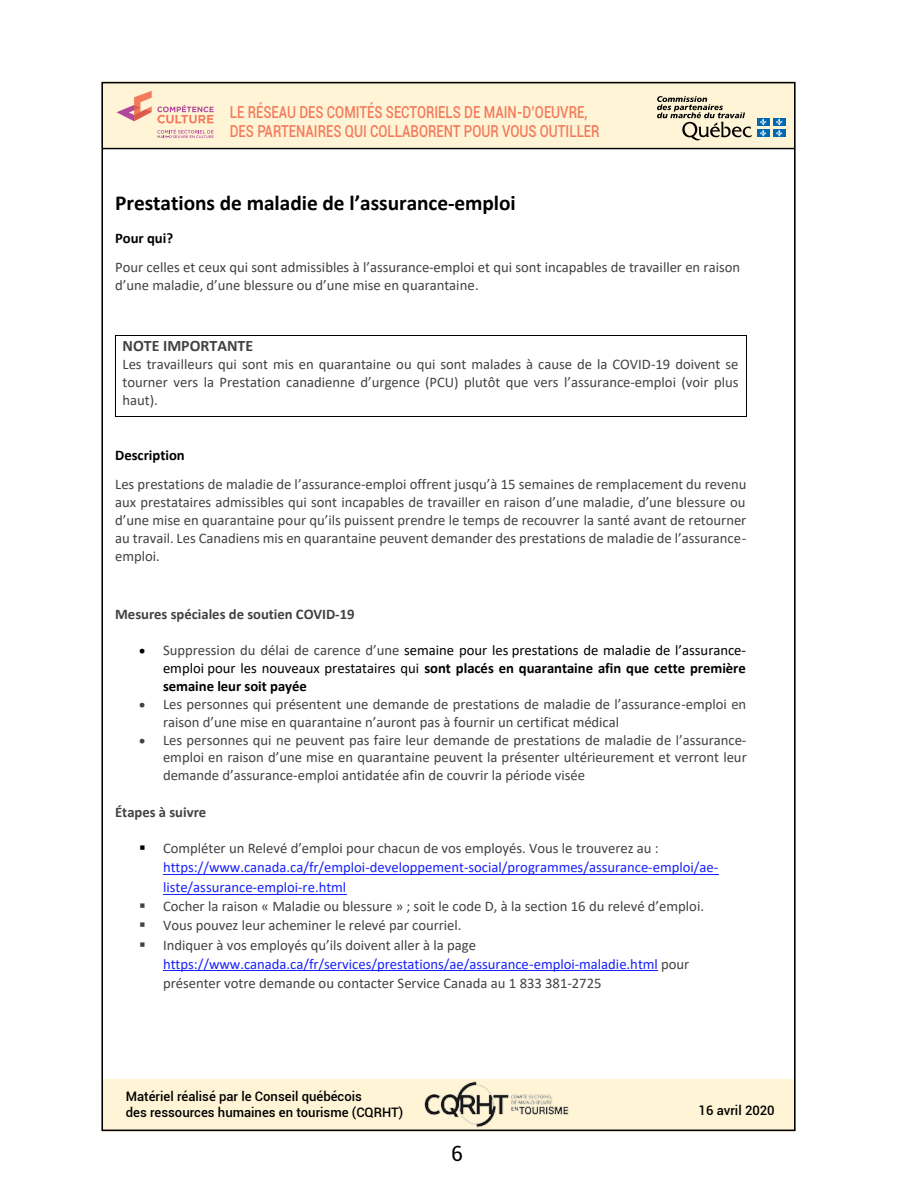
<style>
.page{position:relative;width:918px;height:1188px;background:#fff}
.page>*{position:absolute;margin:0;border:0;box-sizing:border-box;transform-origin:0 0}
.t1{font:700 21.3px "Calibri";color:#000}
.t2{font:21px "Roboto";color:#000}
.t3{font:500 16.5px/19.8px "Roboto";color:#f47a5b;scale:.8 1}
.t4{font:700 15.9px "Calibri";color:#424242}
.t5{font:14.7px/17.9px "Calibri";color:#424242}
.t6{font:14.7px/19.4px "Calibri";color:#1922fb}
.t7{font:14.7px/18px "Calibri";color:#000;text-align:justify}
.t8{font:700 14.7px "Calibri";color:#424242}
.t9{font:700 14.7px "Calibri";color:#000}
.t10{font:500 13.05px/15.8px "Roboto";color:#000}
.s1{color:#424242}
.s2{font-weight:700}
.s3{color:#000}
.s4{color:#1922fb}
</style>
<div class="page">
<hr style="left:116px;top:335px;width:630px;height:1px;background:#000">
<hr style="left:115px;top:335px;width:1px;height:81px;background:#000">
<hr style="left:116px;top:416px;width:630px;height:1px;background:#000">
<hr style="left:746px;top:335px;width:1px;height:81px;background:#000">
<hr style="left:163px;top:874px;width:555px;height:1px;background:#1922fb">
<hr style="left:163px;top:894px;width:183px;height:1px;background:#1922fb">
<hr style="left:163px;top:970px;width:495px;height:1px;background:#1922fb">
<div style="left:102px;top:81px;width:77px;height:67px;background:#fff5d6"></div>
<div style="left:178px;top:81px;width:616px;height:67px;background:#fff5d6"></div>
<div style="left:103px;top:1079px;width:106px;height:52px;background:#fff5d6"></div>
<div style="left:207px;top:1079px;width:587px;height:52px;background:#fff5d6"></div>
<img style="left:424px;top:1081px;width:145px;height:47px">
<svg style="left:157px;top:129px;width:57px;height:9px"></svg>
<svg style="left:116px;top:91px;width:98px;height:32px"></svg>
<hr style="left:102px;top:148px;width:692px;height:1px;background:#000">
<svg style="left:657px;top:96px;width:95px;height:44px"></svg>
<div style="left:757px;top:118px;width:12px;height:8px;background:#0067b1"></div>
<div style="left:773px;top:118px;width:12px;height:8px;background:#0067b1"></div>
<div style="left:757px;top:129px;width:12px;height:8px;background:#0067b1"></div>
<svg style="left:760px;top:119px;width:7px;height:18px"></svg>
<div style="left:773px;top:129px;width:12px;height:8px;background:#0067b1"></div>
<svg style="left:776px;top:119px;width:7px;height:18px"></svg>
<p class="t3" style="left:230px;top:101px;width:459px">LE RÉSEAU DES COMITÉS SECTORIELS DE MAIN-D’OEUVRE,<br>DES PARTENAIRES QUI COLLABORENT POUR VOUS OUTILLER</p>
<h1 class="t1" style="left:115px;top:188px;width:402px">Prestations de maladie de l’assurance-emploi</h1>
<p class="t9" style="left:115px;top:228px;width:59px">Pour qui?</p>
<p class="t5" style="left:115px;top:258px;width:626px">Pour celles et ceux qui sont admissibles à l’assurance-emploi et qui sont incapables de travailler en raison d’une maladie, d’une blessure ou d’une mise en quarantaine.</p>
<p class="t4" style="left:123px;top:334px;width:132px">NOTE IMPORTANTE</p>
<p class="t5" style="left:123px;top:355px;width:618px;text-align:justify">Les travailleurs qui sont mis en quarantaine ou qui sont malades à cause de la COVID-19 doivent se tourner vers la Prestation canadienne d’urgence (PCU) plutôt que vers l’assurance-emploi (voir plus haut).</p>
<p class="t9" style="left:115px;top:444px;width:71px">Description</p>
<p class="t5" style="left:115px;top:475px;width:633px;text-align:justify">Les prestations de maladie de l’assurance-emploi offrent jusqu’à 15 semaines de remplacement du revenu aux prestataires admissibles qui sont incapables de travailler en raison d’une maladie, d’une blessure ou d’une mise en quarantaine pour qu’ils puissent prendre le temps de recouvrer la santé avant de retourner au travail. Les Canadiens mis en quarantaine peuvent demander des prestations de maladie de l’assurance&shy;emploi.</p>
<p class="t8" style="left:115px;top:604px;width:241px">Mesures spéciales de soutien COVID-19</p>
<p class="t7" style="left:163px;top:641px;width:585px;text-indent:-24px">• <span class="s1">Suppression du délai de carence d’une</span> semaine pour les prestations de maladie de l’assurance&shy;emploi pour les nouveaux prestataires qui <span class="s2">sont placés en quarantaine afin que cette première semaine leur soit payée</span></p>
<p class="t5" style="left:163px;top:695px;width:585px;text-indent:-24px">• Les personnes qui présentent une demande de prestations de maladie de l’assurance-emploi en raison d’une mise en quarantaine n’auront pas à fournir un certificat médical</p>
<p class="t5" style="left:163px;top:730px;width:585px;text-align:justify;text-indent:-24px">• Les personnes qui ne peuvent pas faire leur demande de prestations de maladie de l’assurance&shy;emploi en raison d’une mise en quarantaine peuvent la présenter ultérieurement et verront leur demande d’assurance-emploi antidatée afin de couvrir la période visée</p>
<p class="t8" style="left:115px;top:802px;width:93px">Étapes à suivre</p>
<p class="t6" style="left:163px;top:838px;width:557px;text-indent:-24px"><span class="s3">▪</span> <span class="s1">Compléter un Relevé d’emploi pour chacun de vos employés. Vous le trouverez au : </span>https://www.canada.ca/fr/emploi-developpement-social/programmes/assurance-emploi/ae&shy;liste/assurance-emploi-re.html</p>
<p class="t5" style="left:139px;top:897px;width:566px">▪ Cocher la raison « Maladie ou blessure » ; soit le code D, à la section 16 du relevé d’emploi.</p>
<p class="t5" style="left:139px;top:916px;width:324px">▪ Vous pouvez leur acheminer le relevé par courriel.</p>
<p class="t5" style="left:163px;top:935px;width:528px;line-height:19.4px;text-indent:-24px">▪ Indiquer à vos employés qu’ils doivent aller à la page <span class="s4">https://www.canada.ca/fr/services/prestations/ae/assurance-emploi-maladie.html</span> pour présenter votre demande ou contacter Service Canada au 1 833 381-2725</p>
<p class="t10" style="left:126px;top:1088px;width:279px">MATÉRIEL RÉALISÉ PAR LE CONSEIL QUÉBÉCOIS<br>DES RESSOURCES HUMAINES EN TOURISME (CQRHT)</p>
<h2 class="t2" style="left:451px;top:1139px;width:13px">6</h2>
<p class="t10" style="left:699px;top:1102px;width:78px">16 AVRIL 2020</p>
</div>
